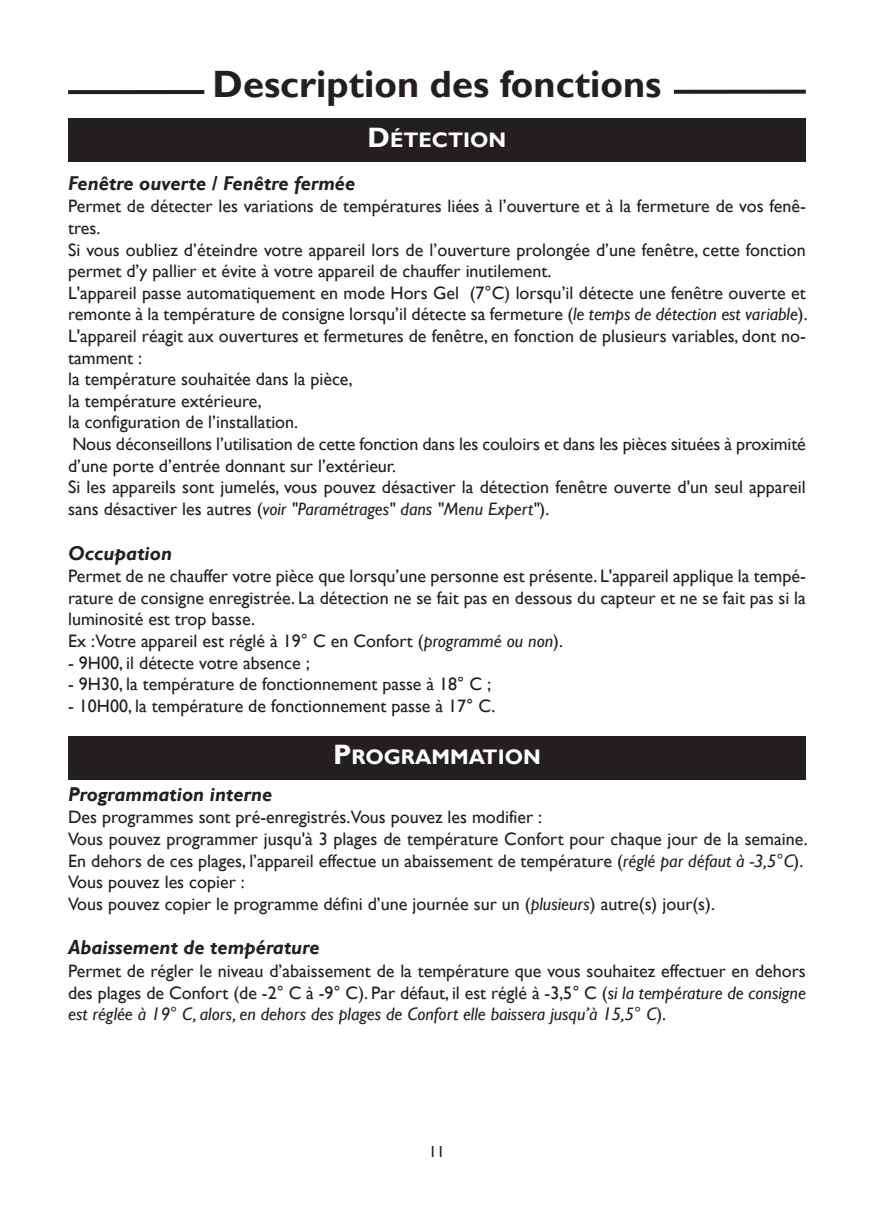
<style>
.page{position:relative;width:874px;height:1214px;background:#fff}
.page>*{position:absolute;margin:0;border:0;box-sizing:border-box;transform-origin:0 0}
.t1{font:700 38px "Gill Sans";color:#231f20}
.t2{font:700 21px "Gill Sans";color:#fff}
.t3{font:italic 700 20px "Gill Sans";color:#231f20}
.t4{font:18px/21.6px "Gill Sans";color:#231f20}
.t5{font:16px "Gill Sans";color:#231f20}
.s1{font-size:28px}
.s2{font-style:italic}
</style>
<div class="page">
<div style="left:68px;top:118px;width:737px;height:44px;background:#231f20"></div>
<div style="left:68px;top:736px;width:737px;height:43px;background:#231f20"></div>
<svg style="left:68px;top:90px;width:136px;height:4px"></svg>
<svg style="left:673px;top:90px;width:132px;height:4px"></svg>
<h1 class="t1" style="left:212px;top:61px;width:450px">Description des fonctions</h1>
<p class="t2" style="left:367px;top:127px;width:140px"><span class="s1">D</span>ÉTECTION</p>
<p class="t3" style="left:68px;top:171px;width:288px">Fenêtre ouverte / Fenêtre fermée</p>
<p class="t4" style="left:68px;top:195px;width:740px">Permet de détecter les variations de températures liées à l’ouverture et à la fermeture de vos fenê&shy;tres.<br>Si vous oubliez d’éteindre votre appareil lors de l’ouverture prolongée d’une fenêtre, cette fonction permet d’y pallier et évite à votre appareil de chauffer inutilement.<br>L'appareil passe automatiquement en mode Hors Gel (7°C) lorsqu’il détecte une fenêtre ouverte et remonte à la température de consigne lorsqu’il détecte sa fermeture (<span class="s2">le temps de détection est variable</span>).<br>L'appareil réagit aux ouvertures et fermetures de fenêtre, en fonction de plusieurs variables, dont no&shy;tamment :<br>la température souhaitée dans la pièce,<br>la température extérieure,<br>la configuration de l’installation.<br>Nous déconseillons l’utilisation de cette fonction dans les couloirs et dans les pièces situées à proximité d’une porte d’entrée donnant sur l’extérieur.<br>Si les appareils sont jumelés, vous pouvez désactiver la détection fenêtre ouverte d'un seul appareil sans désactiver les autres (<span class="s2">voir "Paramétrages" dans "Menu Expert"</span>).</p>
<p class="t3" style="left:68px;top:541px;width:105px">Occupation</p>
<p class="t4" style="left:68px;top:565px;width:739px">Permet de ne chauffer votre pièce que lorsqu’une personne est présente. L'appareil applique la tempé&shy;rature de consigne enregistrée. La détection ne se fait pas en dessous du capteur et ne se fait pas si la luminosité est trop basse.<br>Ex :Votre appareil est réglé à 19° C en Confort (<span class="s2">programmé ou non</span>).</p>
<p class="t4" style="left:68px;top:651px;width:243px">- 9H00, il détecte votre absence ;</p>
<p class="t4" style="left:68px;top:673px;width:424px">- 9H30, la température de fonctionnement passe à 18° C ;</p>
<p class="t4" style="left:68px;top:694px;width:429px">- 10H00, la température de fonctionnement passe à 17° C.</p>
<p class="t2" style="left:333px;top:744px;width:209px"><span class="s1">P</span>ROGRAMMATION</p>
<p class="t3" style="left:68px;top:782px;width:205px">Programmation interne</p>
<p class="t4" style="left:68px;top:806px;width:740px">Des programmes sont pré-enregistrés.Vous pouvez les modifier :<br>Vous pouvez programmer jusqu'à 3 plages de température Confort pour chaque jour de la semaine.<br>En dehors de ces plages, l’appareil effectue un abaissement de température (<span class="s2">réglé par défaut à -3,5°C</span>).<br>Vous pouvez les copier :<br>Vous pouvez copier le programme défini d’une journée sur un (<span class="s2">plusieurs</span>) autre(s) jour(s).</p>
<p class="t3" style="left:68px;top:935px;width:253px">Abaissement de température</p>
<p class="t4" style="left:68px;top:959px;width:739px;text-align:justify">Permet de régler le niveau d’abaissement de la température que vous souhaitez effectuer en dehors des plages de Confort (de -2° C à -9° C). Par défaut, il est réglé à -3,5° C (<span class="s2">si la température de consigne est réglée à 19° C, alors, en dehors des plages de Confort elle baissera jusqu’à 15,5° C</span>).</p>
<p class="t5" style="left:429px;top:1141px;width:17px">11</p>
</div>
